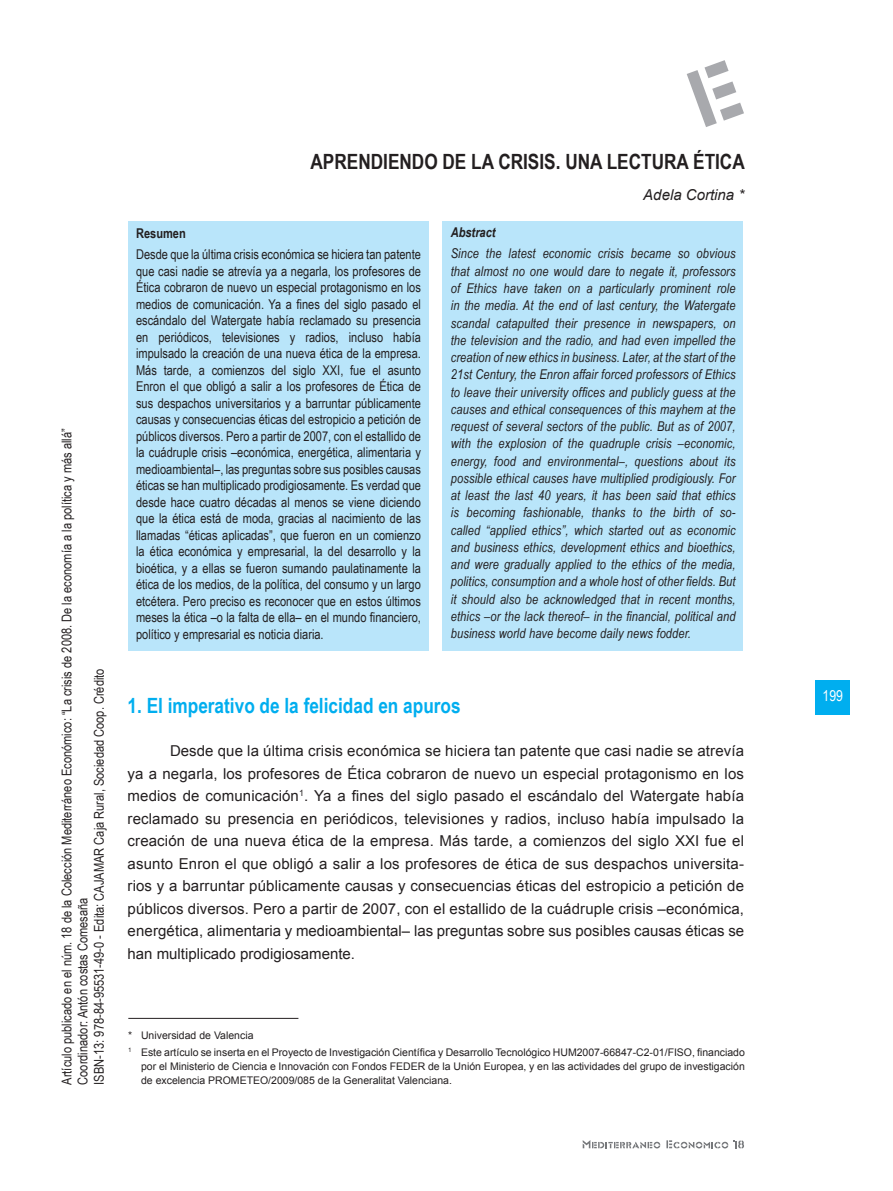
<style>
.page{position:relative;width:893px;height:1191px;background:#fff}
.page>*{position:absolute;margin:0;border:0;box-sizing:border-box;transform-origin:0 0}
.t1{font:700 21px "Arial Narrow";color:#231f20}
.t2{font:700 21px "Arial Narrow";color:#00aeef}
.t3{font:15px/22.5px "Arial";color:#231f20;text-align:justify}
.t4{font:italic 15px "Arial";color:#231f20}
.t5{font:15px "Arial Narrow";color:#fff}
.t6{font:13.5px/16.5px "Arial Narrow";color:#231f20;text-align:justify}
.t7{font:italic 13.5px/17.2px "Arial Narrow";letter-spacing:.01em;color:#231f20;text-align:justify}
.t8{font:italic 700 13.5px "Arial Narrow";color:#231f20}
.t9{font:700 13.5px "Arial Narrow";color:#231f20}
.t10{font:10.5px/16.4px "Arial";color:#231f20}
</style>
<div class="page">
<svg style="left:687px;top:60px;width:57px;height:67px"></svg>
<svg style="left:583px;top:1140px;width:77px;height:8px"></svg>
<svg style="left:666px;top:1140px;width:78px;height:8px"></svg>
<div style="left:816px;top:680px;width:34px;height:34px;background:#00aeef"></div>
<div style="left:442px;top:221px;width:301px;height:430px;background:#b9e5fa"></div>
<div style="left:128px;top:221px;width:301px;height:430px;background:#b9e5fa"></div>
<hr style="left:128px;top:1018px;width:170px;height:1px;background:#231f20">
<p class="t6" style="left:58px;top:1084px;width:657px;text-align:left;rotate:-90deg">Artículo publicado en el núm. 18 de la Colección Mediterráneo Económico: “La crisis de 2008. De la economía a la política y más allá”<br>Coordinador: Antón costas Comesaña<br>ISBN-13: 978-84-95531-49-0 - Edita: CAJAMAR Caja Rural, Sociedad Coop. Crédito</p>
<h1 class="t1" style="left:310px;top:145px;width:25px">Aprendiend</h1>
<h1 class="t1" style="left:424px;top:145px;width:85px">o delacrisis</h1>
<h1 class="t1" style="left:556px;top:145px;width:170px">. una lectura ética</h1>
<p class="t4" style="left:643px;top:185px;width:102px">Adela Cortina *</p>
<p class="t9" style="left:136px;top:223px;width:51px">Resumen</p>
<p class="t6" style="left:136px;top:245px;width:286px">Desde que la última crisis económica se hiciera tan patente que casi nadie se atrevía ya a negarla, los profesores de Ética cobraron de nuevo un especial protagonismo en los medios de comunicación. Ya a fines del siglo pasado el escándalo del Watergate había reclamado su presencia en periódicos, televisiones y radios, incluso había impulsado la creación de una nueva ética de la empresa.<br>Más tarde, a comienzos del siglo XXI, fue el asunto Enron el que obligó a salir a los profesores de Ética de sus despachos universitarios y a barruntar públicamente causas y consecuencias éticas del estropicio a petición de públicos diversos. Pero a partir de 2007, con el estallido de la cuádruple crisis –económica, energética, alimentaria y medioambiental–, las preguntas sobre sus posibles causas éticas se han multiplicado prodigiosamente. Es verdad que desde hace cuatro décadas al menos se viene diciendo que la ética está de moda, gracias al nacimiento de las llamadas “éticas aplicadas”, que fueron en un comienzo la ética económica y empresarial, la del desarrollo y la bioética, y a ellas se fueron sumando paulatinamente la ética de los medios, de la política, del consumo y un largo etcétera. Pero preciso es reconocer que en estos últimos meses la ética –o la falta de ella– en el mundo financiero, político y empresarial es noticia diaria.</p>
<p class="t8" style="left:451px;top:222px;width:46px">Abstract</p>
<p class="t7" style="left:451px;top:245px;width:286px">Since the latest economic crisis became so obvious that almost no one would dare to negate it, professors of Ethics have taken on a particularly prominent role in the media. At the end of last century, the Watergate scandal catapulted their presence in newspapers, on the television and the radio, and had even impelled the creation of new ethics in business. Later, at the start of the 21st Century, the Enron affair forced professors of Ethics to leave their university offices and publicly guess at the causes and ethical consequences of this mayhem at the request of several sectors of the public. But as of 2007, with the explosion of the quadruple crisis –economic, energy, food and environmental–, questions about its possible ethical causes have multiplied prodigiously. For at least the last 40 years, it has been said that ethics is becoming fashionable, thanks to the birth of so&shy;called “applied ethics”, which started out as economic and business ethics, development ethics and bioethics, and were gradually applied to the ethics of the media, politics, consumption and a whole host of other fields. But it should also be acknowledged that in recent months, ethics –or the lack thereof– in the financial, political and business world have become daily news fodder.</p>
<h1 class="t2" style="left:128px;top:689px;width:335px">1. El imperativo de la felicidad en apuros</h1>
<p class="t3" style="left:128px;top:740px;width:618px;text-indent:43px">Desde que la última crisis económica se hiciera tan patente que casi nadie se atrevía ya a negarla, los profesores de Ética cobraron de nuevo un especial protagonismo en los medios de comunicación<sup>1</sup>. Ya a fines del siglo pasado el escándalo del Watergate había reclamado su presencia en periódicos, televisiones y radios, incluso había impulsado la creación de una nueva ética de la empresa. Más tarde, a comienzos del siglo XXI fue el asunto Enron el que obligó a salir a los profesores de ética de sus despachos universita&shy;rios y a barruntar públicamente causas y consecuencias éticas del estropicio a petición de públicos diversos. Pero a partir de 2007, con el estallido de la cuádruple crisis –económica, energética, alimentaria y medioambiental– las preguntas sobre sus posibles causas éticas se han multiplicado prodigiosamente.</p>
<p class="t10" style="left:128px;top:1027px;width:618px">* Universidad de Valencia<br><sup>1</sup> Este artículo se inserta en el Proyecto de Investigación Científica y Desarrollo Tecnológico HUM2007-66847-C2-01/FISO, financiado</p>
<p class="t10" style="left:141px;top:1059px;width:605px;line-height:14.2px">por el Ministerio de Ciencia e Innovación con Fondos FEDER de la Unión Europea, y en las actividades del grupo de investigación de excelencia PROMETEO/2009/085 de la Generalitat Valenciana.</p>
<p class="t5" style="left:823px;top:685px;width:22px">199</p>
</div>
